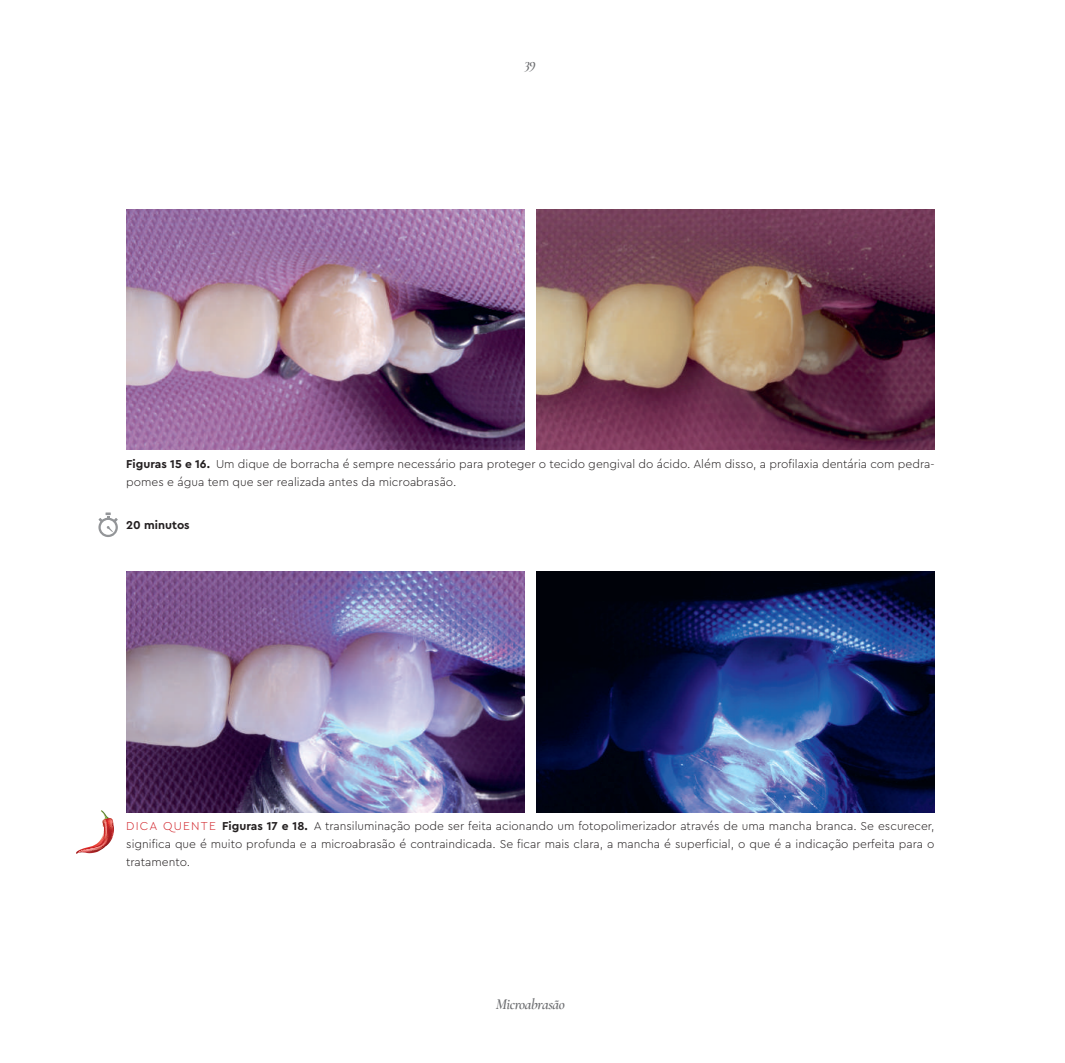
<style>
.page{position:relative;width:1065px;height:1063px;background:#fff}
.page>*{position:absolute;margin:0;border:0;box-sizing:border-box;transform-origin:0 0}
.t1{font:italic 600 15px "Cormorant Garamond";letter-spacing:-.025em;color:#6c6d70}
.t2{font:300 12px/18px "Cera Pro";color:#231f20}
.t3{font:700 12px "Cera Pro";color:#231f20}
.s1{font-weight:700}
.s2{color:#d1232a}
</style>
<div class="page">
<img style="left:536px;top:209px;width:398px;height:240px">
<img style="left:126px;top:209px;width:398px;height:240px">
<svg style="left:98px;top:513px;width:20px;height:24px"></svg>
<img style="left:536px;top:572px;width:398px;height:240px">
<img style="left:126px;top:572px;width:398px;height:240px">
<svg style="left:76px;top:810px;width:38px;height:44px"></svg>
<p class="t1" style="left:524px;top:54px;width:13px">39</p>
<p class="t2" style="left:126px;top:454px;width:809px"><span class="s1">Figuras 15 e 16.</span> Um dique de borracha é sempre necessário para proteger o tecido gengival do ácido. Além disso, a profilaxia dentária com pedra&shy;pomes e água tem que ser realizada antes da microabrasão.</p>
<p class="t3" style="left:126px;top:517px;width:65px">20 minutos</p>
<p class="t2" style="left:126px;top:817px;width:809px;text-align:justify"><span class="s2">DICA QUENTE</span> <span class="s1">Figuras 17 e 18.</span> A transiluminação pode ser feita acionando um fotopolimerizador através de uma mancha branca. Se escurecer, significa que é muito profunda e a microabrasão é contraindicada. Se ficar mais clara, a mancha é superficial, o que é a indicação perfeita para o tratamento.</p>
<p class="t1" style="left:496px;top:995px;width:71px">Microabrasão</p>
</div>
